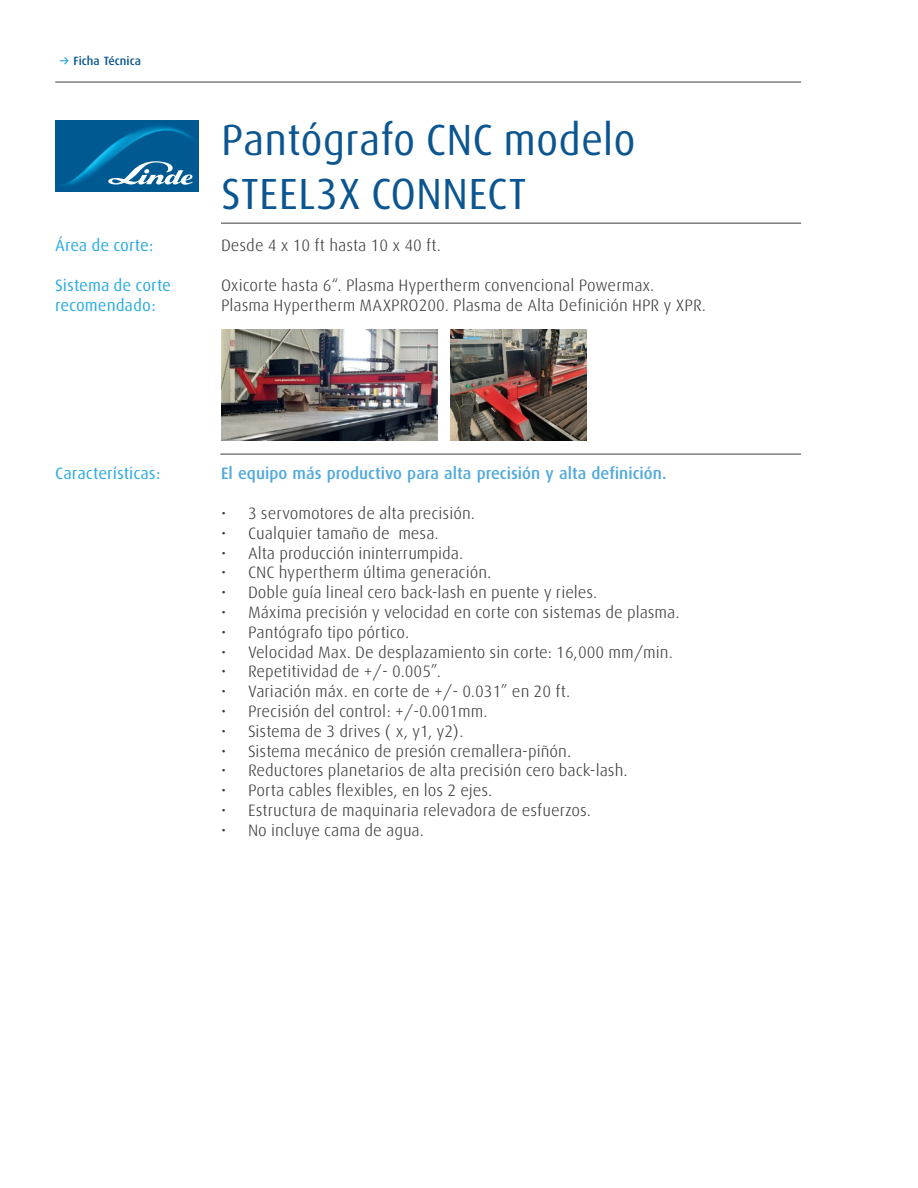
<style>
.page{position:relative;width:918px;height:1188px;background:#fff}
.page>*{position:absolute;margin:0;border:0;box-sizing:border-box;transform-origin:0 0}
.Texto_inicial{font:43.65px "Linde Dax Global";color:#0b5590;scale:.95 1}
.t1{font:300 16.5px "Linde Dax Global";color:#3e3e3f}
.t2{font:500 16.5px "Linde Dax Global";color:#51a9db}
.t3{font:16.5px "Linde Dax Global";color:#29abe2}
.t4{font:500 12px "Linde Dax Global";color:#0b5590}
.s1{color:#1b9dd9}
</style>
<div class="page">
<hr style="left:220px;top:454px;width:581px;height:1px;background:#3e3e3f">
<hr style="left:221px;top:223px;width:580px;height:1px;background:#3e3e3f">
<img style="left:55px;top:121px;width:144px;height:70px">
<svg style="left:108px;top:161px;width:85px;height:24px"></svg>
<hr style="left:55px;top:82px;width:746px;height:1px;background:#3e3e3f">
<img style="left:221px;top:330px;width:217px;height:111px">
<img style="left:450px;top:330px;width:137px;height:111px">
<p class="t4" style="left:59px;top:54px;width:83px"><span class="s1">→</span> Ficha Técnica</p>
<p class="t3" style="left:55px;top:236px;width:100px">Área de corte:</p>
<p class="t3" style="left:55px;top:276px;width:117px">Sistema de corte</p>
<p class="t3" style="left:55px;top:295px;width:102px">recomendado:</p>
<p class="Texto_inicial" style="left:221px;top:114px;width:438px">Pantógrafo CNC modelo</p>
<p class="Texto_inicial" style="left:221px;top:168px;width:324px">STEEL3X CONNECT</p>
<p class="t1" style="left:221px;top:236px;width:221px">Desde 4 x 10 ft hasta 10 x 40 ft.</p>
<p class="t1" style="left:221px;top:276px;width:435px">Oxicorte hasta 6“. Plasma Hypertherm convencional Powermax.</p>
<p class="t1" style="left:221px;top:295px;width:487px">Plasma Hypertherm MAXPRO200. Plasma de Alta Definición HPR y XPR.</p>
<p class="t3" style="left:55px;top:464px;width:107px">Características:</p>
<p class="t2" style="left:221px;top:464px;width:447px">El equipo más productivo para alta precisión y alta definición.</p>
<p class="t1" style="left:221px;top:504px;width:255px">• 3 servomotores de alta precisión.</p>
<p class="t1" style="left:221px;top:524px;width:219px">• Cualquier tamaño de mesa.</p>
<p class="t1" style="left:221px;top:543px;width:244px">• Alta producción ininterrumpida.</p>
<p class="t1" style="left:221px;top:563px;width:272px">• CNC hypertherm última generación.</p>
<p class="t1" style="left:221px;top:583px;width:378px">• Doble guía lineal cero back-lash en puente y rieles.</p>
<p class="t1" style="left:221px;top:603px;width:460px">• Máxima precisión y velocidad en corte con sistemas de plasma.</p>
<p class="t1" style="left:221px;top:623px;width:190px">• Pantógrafo tipo pórtico.</p>
<p class="t1" style="left:221px;top:642px;width:453px">• Velocidad Max. De desplazamiento sin corte: 16,000 mm/min.</p>
<p class="t1" style="left:221px;top:662px;width:222px">• Repetitividad de +/- 0.005”.</p>
<p class="t1" style="left:221px;top:682px;width:351px">• Variación máx. en corte de +/- 0.031” en 20 ft.</p>
<p class="t1" style="left:221px;top:702px;width:268px">• Precisión del control: +/-0.001mm.</p>
<p class="t1" style="left:221px;top:722px;width:244px">• Sistema de 3 drives ( x, y1, y2).</p>
<p class="t1" style="left:221px;top:741px;width:352px">• Sistema mecánico de presión cremallera-piñón.</p>
<p class="t1" style="left:221px;top:761px;width:408px">• Reductores planetarios de alta precisión cero back-lash.</p>
<p class="t1" style="left:221px;top:781px;width:273px">• Porta cables flexibles, en los 2 ejes.</p>
<p class="t1" style="left:221px;top:801px;width:372px">• Estructura de maquinaria relevadora de esfuerzos.</p>
<p class="t1" style="left:221px;top:821px;width:205px">• No incluye cama de agua.</p>
</div>
